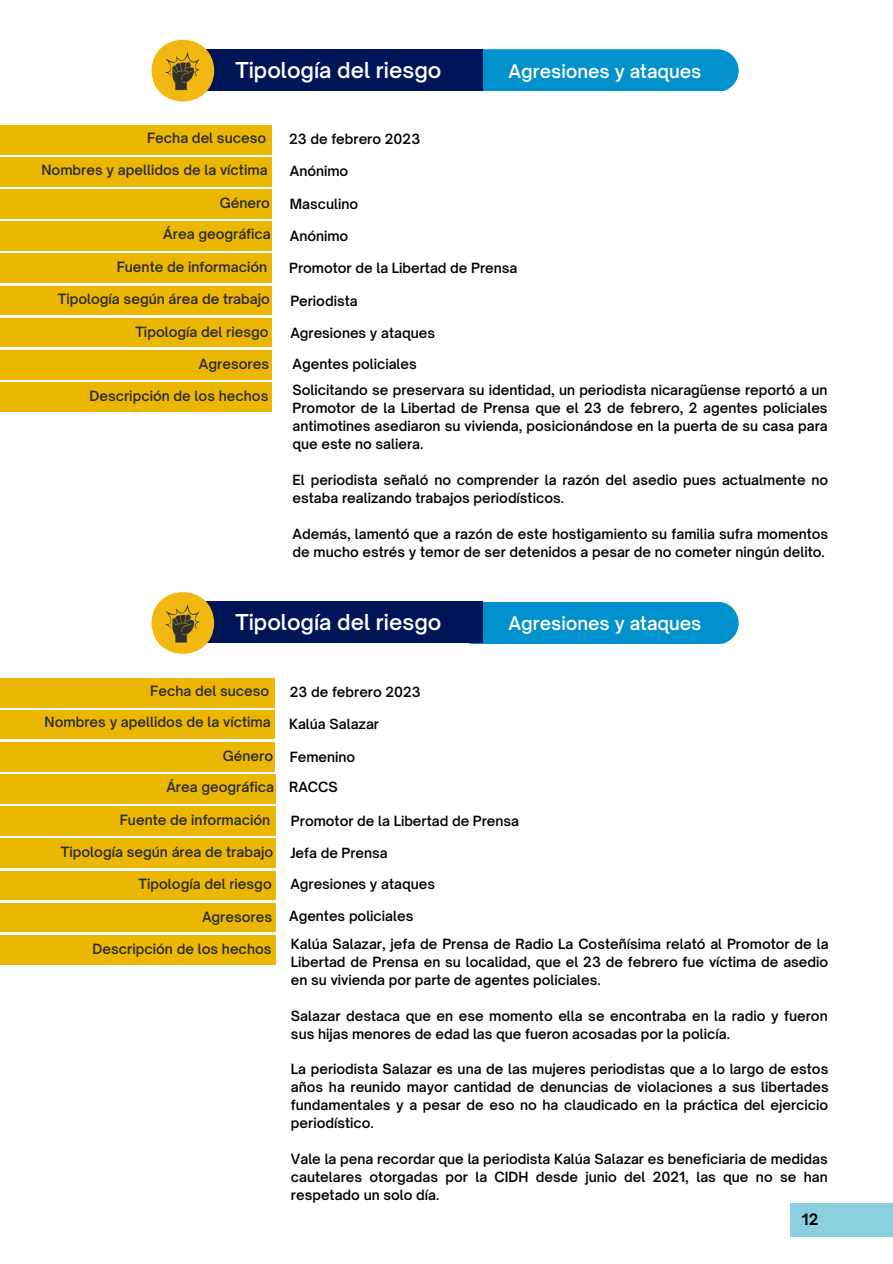
<style>
.page{position:relative;width:893px;height:1264px;background:#fff}
.page>*{position:absolute;margin:0;border:0;box-sizing:border-box;transform-origin:0 0}
.t1{font:600 21px "Open Sauce One";color:#fff}
.t2{font:600 18px "Open Sauce One";color:#fff}
.t3{font:700 15px "Open Sauce One";color:#000}
.t4{font:600 13.5px/18px "Open Sauce One";color:#000}
.t5{font:600 13.5px "Open Sauce One";color:#2b2b2b}
</style>
<div class="page">
<div style="left:790px;top:1203px;width:102px;height:33px;background:#8acfde"></div>
<div style="left:0;top:125px;width:271px;height:29px;background:#ecb702"></div>
<div style="left:0;top:157px;width:271px;height:29px;background:#ecb702"></div>
<div style="left:0;top:221px;width:272px;height:29px;background:#ecb702"></div>
<div style="left:0;top:254px;width:272px;height:28px;background:#ecb702"></div>
<div style="left:0;top:286px;width:272px;height:29px;background:#ecb702"></div>
<div style="left:0;top:318px;width:272px;height:29px;background:#ecb702"></div>
<div style="left:0;top:350px;width:272px;height:29px;background:#ecb702"></div>
<div style="left:0;top:382px;width:272px;height:29px;background:#ecb702"></div>
<div style="left:0;top:189px;width:271px;height:29px;background:#ecb702"></div>
<div style="left:482px;top:49px;width:256px;height:42px;background:#0191cd"></div>
<div style="left:183px;top:49px;width:299px;height:42px;background:#001558"></div>
<svg style="left:151px;top:39px;width:63px;height:63px"></svg>
<div style="left:482px;top:601px;width:256px;height:42px;background:#0191cd"></div>
<div style="left:183px;top:601px;width:299px;height:42px;background:#001558"></div>
<svg style="left:151px;top:592px;width:63px;height:62px"></svg>
<div style="left:0;top:678px;width:274px;height:29px;background:#ecb702"></div>
<div style="left:0;top:710px;width:274px;height:29px;background:#ecb702"></div>
<div style="left:0;top:774px;width:275px;height:29px;background:#ecb702"></div>
<div style="left:0;top:806px;width:275px;height:29px;background:#ecb702"></div>
<div style="left:0;top:838px;width:275px;height:29px;background:#ecb702"></div>
<div style="left:0;top:871px;width:275px;height:28px;background:#ecb702"></div>
<div style="left:0;top:903px;width:275px;height:28px;background:#ecb702"></div>
<div style="left:0;top:935px;width:275px;height:29px;background:#ecb702"></div>
<div style="left:0;top:742px;width:274px;height:29px;background:#ecb702"></div>
<h1 class="t1" style="left:235px;top:57px;width:207px">Tipología del riesgo</h1>
<h2 class="t2" style="left:508px;top:60px;width:194px">Agresiones y ataques</h2>
<p class="t5" style="left:147px;top:130px;width:121px">Fecha del suceso</p>
<p class="t5" style="left:41px;top:161px;width:228px">Nombres y apellidos de la víctima</p>
<p class="t5" style="left:220px;top:194px;width:52px">Género</p>
<p class="t5" style="left:163px;top:225px;width:109px">Área geográfica</p>
<p class="t5" style="left:117px;top:259px;width:152px">Fuente de información</p>
<p class="t5" style="left:58px;top:291px;width:214px">Tipología según área de trabajo</p>
<p class="t5" style="left:135px;top:323px;width:135px">Tipología del riesgo</p>
<p class="t5" style="left:199px;top:355px;width:72px">Agresores</p>
<p class="t5" style="left:89px;top:388px;width:180px">Descripción de los hechos</p>
<p class="t4" style="left:289px;top:130px;width:132px">23 de febrero 2023</p>
<p class="t4" style="left:290px;top:162px;width:60px">Anónimo</p>
<p class="t4" style="left:290px;top:194px;width:70px">Masculino</p>
<p class="t4" style="left:290px;top:226px;width:60px">Anónimo</p>
<p class="t4" style="left:289px;top:258px;width:230px">Promotor de la Libertad de Prensa</p>
<p class="t4" style="left:290px;top:291px;width:69px">Periodista</p>
<p class="t4" style="left:290px;top:323px;width:146px">Agresiones y ataques</p>
<p class="t4" style="left:292px;top:351px;width:536px;line-height:25.3px">Agentes policiales<br>Solicitando se preservara su identidad, un periodista nicaragüense reportó a un</p>
<p class="t4" style="left:292px;top:398px;width:536px;text-align:justify">Promotor de la Libertad de Prensa que el 23 de febrero, 2 agentes policiales antimotines asediaron su vivienda, posicionándose en la puerta de su casa para que este no saliera.</p>
<p class="t4" style="left:292px;top:470px;width:537px">El periodista señaló no comprender la razón del asedio pues actualmente no estaba realizando trabajos periodísticos.</p>
<p class="t4" style="left:292px;top:524px;width:537px">Además, lamentó que a razón de este hostigamiento su familia sufra momentos de mucho estrés y temor de ser detenidos a pesar de no cometer ningún delito.</p>
<h1 class="t1" style="left:235px;top:609px;width:207px">Tipología del riesgo</h1>
<h2 class="t2" style="left:508px;top:612px;width:194px">Agresiones y ataques</h2>
<p class="t5" style="left:150px;top:682px;width:121px">Fecha del suceso</p>
<p class="t5" style="left:45px;top:714px;width:228px">Nombres y apellidos de la víctima</p>
<p class="t5" style="left:223px;top:747px;width:52px">Género</p>
<p class="t5" style="left:166px;top:778px;width:109px">Área geográfica</p>
<p class="t5" style="left:120px;top:811px;width:152px">Fuente de información</p>
<p class="t5" style="left:61px;top:843px;width:214px">Tipología según área de trabajo</p>
<p class="t5" style="left:138px;top:875px;width:135px">Tipología del riesgo</p>
<p class="t5" style="left:202px;top:908px;width:72px">Agresores</p>
<p class="t5" style="left:93px;top:940px;width:180px">Descripción de los hechos</p>
<p class="t4" style="left:290px;top:683px;width:132px">23 de febrero 2023</p>
<p class="t4" style="left:289px;top:714px;width:91px">Kalúa Salazar</p>
<p class="t4" style="left:290px;top:748px;width:67px">Femenino</p>
<p class="t4" style="left:289px;top:778px;width:50px">RACCS</p>
<p class="t4" style="left:291px;top:811px;width:230px">Promotor de la Libertad de Prensa</p>
<p class="t4" style="left:290px;top:843px;width:99px">Jefa de Prensa</p>
<p class="t4" style="left:290px;top:874px;width:146px">Agresiones y ataques</p>
<p class="t4" style="left:289px;top:901px;width:541px;line-height:27.6px">Agentes policiales<br>Kalúa Salazar, jefa de Prensa de Radio La Costeñísima relató al Promotor de la</p>
<p class="t4" style="left:291px;top:952px;width:538px">Libertad de Prensa en su localidad, que el 23 de febrero fue víctima de asedio en su vivienda por parte de agentes policiales.</p>
<p class="t4" style="left:291px;top:1006px;width:538px">Salazar destaca que en ese momento ella se encontraba en la radio y fueron sus hijas menores de edad las que fueron acosadas por la policía.</p>
<p class="t4" style="left:291px;top:1060px;width:539px;text-align:justify">La periodista Salazar es una de las mujeres periodistas que a lo largo de estos años ha reunido mayor cantidad de denuncias de violaciones a sus libertades fundamentales y a pesar de eso no ha claudicado en la práctica del ejercicio periodístico.</p>
<p class="t4" style="left:291px;top:1150px;width:538px;text-align:justify">Vale la pena recordar que la periodista Kalúa Salazar es beneficiaria de medidas cautelares otorgadas por la CIDH desde junio del 2021, las que no se han respetado un solo día.</p>
<p class="t3" style="left:801px;top:1209px;width:18px">12</p>
</div>
